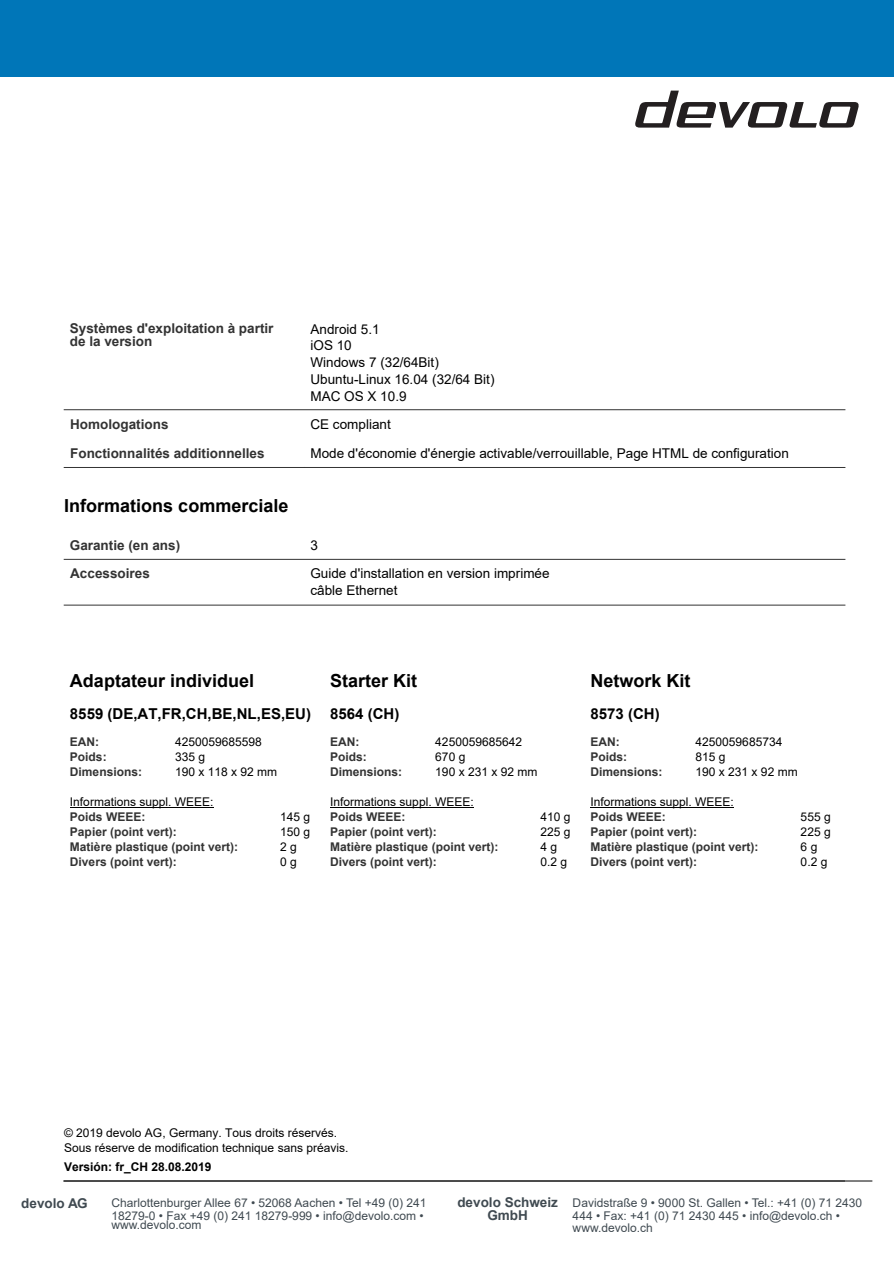
<style>
.page{position:relative;width:894px;height:1263px;background:#fff}
.page>*{position:absolute;margin:0;border:0;box-sizing:border-box;transform-origin:0 0}
.t1{font:700 18px "Arial";color:#000}
.t2{font:700 15px "Arial";color:#000}
.t3{font:13.5px/16.8px "Arial";color:#000}
.t4{font:700 13.5px/13.5px "Arial";color:#333}
.t5{font:700 13.5px/12.6px "Arial";color:#404a51;text-align:center}
.t6{font:700 12px "Arial";color:#333}
.t7{font:12px/15px "Arial";color:#000}
.t8{font:12px/12.6px "Arial";color:#404a51}
.t9{font:700 12px "Arial";color:#000}
</style>
<div class="page">
<hr style="left:70px;top:807px;width:143px;height:1px;background:#000">
<hr style="left:330px;top:807px;width:143px;height:1px;background:#000">
<hr style="left:590px;top:807px;width:143px;height:1px;background:#000">
<div style="left:0;top:0;width:893px;height:77px;background:#0076b8"></div>
<svg style="left:635px;top:91px;width:224px;height:37px"></svg>
<hr style="left:64px;top:467px;width:240px;height:1px;background:#333">
<hr style="left:64px;top:409px;width:780px;height:1px;background:#333">
<hr style="left:304px;top:467px;width:540px;height:1px;background:#333">
<hr style="left:64px;top:605px;width:780px;height:1px;background:#333">
<hr style="left:64px;top:559px;width:780px;height:1px;background:#333">
<hr style="left:64px;top:1181px;width:780px;height:1px;background:#333">
<hr style="left:64px;top:1180px;width:808px;height:1px;background:#000">
<p class="t4" style="left:70px;top:322px;width:205px">Systèmes d'exploitation à partir de la version</p>
<p class="t3" style="left:310px;top:322px;width:185px">Android 5.1<br>iOS 10<br>Windows 7 (32/64Bit)<br>Ubuntu-Linux 16.04 (32/64 Bit)<br>MAC OS X 10.9</p>
<p class="t4" style="left:70px;top:419px;width:100px">Homologations</p>
<p class="t4" style="left:70px;top:447px;width:196px">Fonctionnalités additionnelles</p>
<p class="t3" style="left:310px;top:417px;width:82px">CE compliant</p>
<p class="t3" style="left:310px;top:446px;width:479px">Mode d'économie d'énergie activable/verrouillable, Page HTML de configuration</p>
<h1 class="t1" style="left:64px;top:499px;width:226px">Informations commerciale</h1>
<p class="t4" style="left:70px;top:539px;width:112px">Garantie (en ans)</p>
<p class="t3" style="left:310px;top:538px;width:9px">3</p>
<p class="t4" style="left:70px;top:568px;width:81px">Accessoires</p>
<p class="t3" style="left:310px;top:567px;width:240px">Guide d'installation en version imprimée câble Ethernet</p>
<h1 class="t1" style="left:70px;top:674px;width:186px">Adaptateur individuel</h1>
<h1 class="t1" style="left:330px;top:674px;width:89px">Starter Kit</h1>
<h1 class="t1" style="left:590px;top:674px;width:102px">Network Kit</h1>
<p class="t2" style="left:70px;top:708px;width:242px">8559 (DE,AT,FR,CH,BE,NL,ES,EU)</p>
<p class="t6" style="left:70px;top:737px;width:31px">EAN:</p>
<p class="t7" style="left:175px;top:735px;width:88px">4250059685598</p>
<p class="t6" style="left:70px;top:752px;width:38px">Poids:</p>
<p class="t7" style="left:175px;top:750px;width:32px">335 g</p>
<p class="t6" style="left:70px;top:767px;width:74px">Dimensions:</p>
<p class="t7" style="left:175px;top:765px;width:104px">190 x 118 x 92 mm</p>
<p class="t7" style="left:70px;top:795px;width:145px">Informations suppl. WEEE:</p>
<p class="t6" style="left:70px;top:812px;width:77px">Poids WEEE:</p>
<p class="t7" style="left:280px;top:810px;width:32px">145 g</p>
<p class="t6" style="left:70px;top:827px;width:108px">Papier (point vert):</p>
<p class="t7" style="left:280px;top:825px;width:32px">150 g</p>
<p class="t6" style="left:70px;top:842px;width:170px">Matière plastique (point vert):</p>
<p class="t7" style="left:280px;top:840px;width:18px">2 g</p>
<p class="t6" style="left:70px;top:857px;width:108px">Divers (point vert):</p>
<p class="t7" style="left:280px;top:855px;width:18px">0 g</p>
<p class="t2" style="left:330px;top:708px;width:71px">8564 (CH)</p>
<p class="t6" style="left:330px;top:737px;width:31px">EAN:</p>
<p class="t7" style="left:435px;top:735px;width:88px">4250059685642</p>
<p class="t6" style="left:330px;top:752px;width:38px">Poids:</p>
<p class="t7" style="left:435px;top:750px;width:32px">670 g</p>
<p class="t6" style="left:330px;top:767px;width:74px">Dimensions:</p>
<p class="t7" style="left:435px;top:765px;width:104px">190 x 231 x 92 mm</p>
<p class="t7" style="left:330px;top:795px;width:145px">Informations suppl. WEEE:</p>
<p class="t6" style="left:330px;top:812px;width:77px">Poids WEEE:</p>
<p class="t7" style="left:540px;top:810px;width:32px">410 g</p>
<p class="t6" style="left:330px;top:827px;width:108px">Papier (point vert):</p>
<p class="t7" style="left:540px;top:825px;width:32px">225 g</p>
<p class="t6" style="left:330px;top:842px;width:170px">Matière plastique (point vert):</p>
<p class="t7" style="left:540px;top:840px;width:18px">4 g</p>
<p class="t6" style="left:330px;top:857px;width:108px">Divers (point vert):</p>
<p class="t7" style="left:540px;top:855px;width:28px">0.2 g</p>
<p class="t2" style="left:590px;top:708px;width:71px">8573 (CH)</p>
<p class="t6" style="left:590px;top:737px;width:31px">EAN:</p>
<p class="t7" style="left:695px;top:735px;width:88px">4250059685734</p>
<p class="t6" style="left:590px;top:752px;width:38px">Poids:</p>
<p class="t7" style="left:695px;top:750px;width:32px">815 g</p>
<p class="t6" style="left:590px;top:767px;width:74px">Dimensions:</p>
<p class="t7" style="left:695px;top:765px;width:104px">190 x 231 x 92 mm</p>
<p class="t7" style="left:590px;top:795px;width:145px">Informations suppl. WEEE:</p>
<p class="t6" style="left:590px;top:812px;width:77px">Poids WEEE:</p>
<p class="t7" style="left:800px;top:810px;width:32px">555 g</p>
<p class="t6" style="left:590px;top:827px;width:108px">Papier (point vert):</p>
<p class="t7" style="left:800px;top:825px;width:32px">225 g</p>
<p class="t6" style="left:590px;top:842px;width:170px">Matière plastique (point vert):</p>
<p class="t7" style="left:800px;top:840px;width:18px">6 g</p>
<p class="t6" style="left:590px;top:857px;width:108px">Divers (point vert):</p>
<p class="t7" style="left:800px;top:855px;width:28px">0.2 g</p>
<p class="t7" style="left:64px;top:1127px;width:286px">© 2019 devolo AG, Germany. Tous droits réservés.<br>Sous réserve de modification technique sans préavis.</p>
<p class="t9" style="left:64px;top:1162px;width:149px">Versión: fr_CH 28.08.2019</p>
<p class="t5" style="left:457px;top:1197px;width:102px">devolo Schweiz<br>GmbH</p>
<p class="t5" style="left:21px;top:1198px;width:68px">devolo AG</p>
<p class="t8" style="left:572px;top:1197px;width:291px">Davidstraße 9 • 9000 St. Gallen • Tel.: +41 (0) 71 2430<br>444 • Fax: +41 (0) 71 2430 445 • info@devolo.ch • www.devolo.ch</p>
<p class="t8" style="left:111px;top:1197px;width:316px">Charlottenburger Allee 67 • 52068 Aachen • Tel +49 (0) 241<br>18279-0 • Fax +49 (0) 241 18279-999 • info@devolo.com •</p>
<p class="t8" style="left:111px;top:1219px;width:92px">www.devolo.com</p>
</div>
